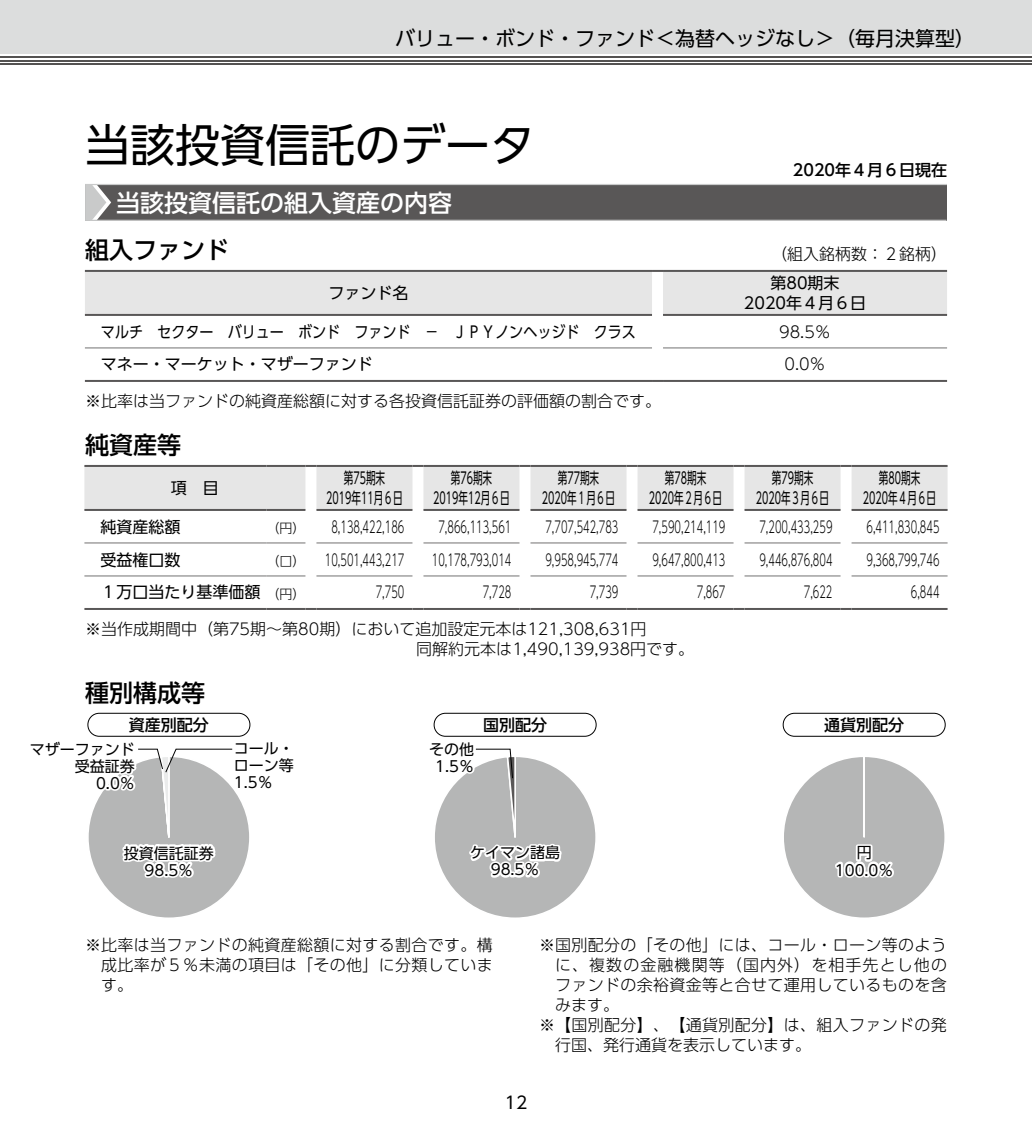
<style>
.page{position:relative;width:1032px;height:1134px;background:#fff}
.page>*{position:absolute;margin:0;border:0;box-sizing:border-box;transform-origin:0 0}
.t1{font:45px "UD Shin Go Pro";color:#000}
.t2{font:500 24px "UD Shin Go Pro";color:#000}
.t3{font:500 24px "UD Shin Go Pro";color:#fff}
.t4{font:20px "UD Shin Go Pro";color:#000}
.t5{font:17px "UD Shin Go Pro";color:#000}
.t6{font:300 16px/20px "UD Shin Go Pro";color:#000}
.t7{font:300 16px "UD Shin Go Pro";color:#000;scale:.62 1}
.t8{font:16px/20px "UD Shin Go Pro";color:#000;text-align:center;scale:.6 1}
.t9{font:300 16px "UD Shin Go Pro";letter-spacing:.02em;color:#000}
.t10{font:16px/20px "UD Shin Go Pro";color:#000;text-align:center}
.t11{font:16px "UD Shin Go Pro";color:#000;scale:.88 1}
.t12{font:500 16px "UD Shin Go Pro";color:#000}
.t13{font:300 16px "UD Shin Go Pro";letter-spacing:.07em;color:#000}
.t14{font:15px/17px "UD Shin Go Pro";color:#000;text-align:center}
.t15{font:300 13px "UD Shin Go Pro";color:#000}
.s1{font-size:13px}
.s2{font-weight:300;font-size:13px}
</style>
<div class="page">
<div style="left:0;top:0;width:1032px;height:54px;background:#dcdddd"></div>
<hr style="left:0;top:63px;width:1032px;height:2px;background:#545251">
<hr style="left:0;top:60px;width:1032px;height:1px;background:#545251">
<hr style="left:0;top:56px;width:1032px;height:2px;background:#545251">
<div style="left:85px;top:184px;width:862px;height:36px;background:#595757"></div>
<hr style="left:85px;top:220px;width:861px;height:1px;background:#c9caca">
<hr style="left:85px;top:184px;width:862px;height:1px;background:#c9caca">
<svg style="left:85px;top:185px;width:26px;height:35px"></svg>
<div style="left:85px;top:270px;width:862px;height:44px;background:#e6e6e6"></div>
<hr style="left:663px;top:270px;width:284px;height:2px;background:#595757">
<hr style="left:85px;top:380px;width:567px;height:2px;background:#595757">
<svg style="left:652px;top:380px;width:11px;height:2px"></svg>
<hr style="left:663px;top:380px;width:284px;height:2px;background:#595757">
<hr style="left:85px;top:348px;width:567px;height:1px;background:#727171">
<hr style="left:663px;top:348px;width:284px;height:1px;background:#727171">
<hr style="left:85px;top:314px;width:567px;height:2px;background:#595757">
<hr style="left:663px;top:314px;width:284px;height:2px;background:#595757">
<svg style="left:84px;top:465px;width:863px;height:45px;background:#e2e2e2"></svg>
<hr style="left:851px;top:465px;width:96px;height:2px;background:#595757">
<hr style="left:84px;top:509px;width:182px;height:2px;background:#595757">
<hr style="left:266px;top:509px;width:39px;height:2px;background:#595757">
<hr style="left:84px;top:608px;width:182px;height:2px;background:#595757">
<hr style="left:266px;top:608px;width:39px;height:2px;background:#595757">
<svg style="left:305px;top:608px;width:11px;height:2px"></svg>
<hr style="left:316px;top:608px;width:96px;height:2px;background:#595757">
<svg style="left:412px;top:608px;width:11px;height:2px"></svg>
<hr style="left:423px;top:608px;width:96px;height:2px;background:#595757">
<svg style="left:519px;top:608px;width:11px;height:2px"></svg>
<hr style="left:530px;top:608px;width:96px;height:2px;background:#595757">
<svg style="left:626px;top:608px;width:11px;height:2px"></svg>
<hr style="left:637px;top:608px;width:96px;height:2px;background:#595757">
<svg style="left:733px;top:608px;width:11px;height:2px"></svg>
<hr style="left:744px;top:608px;width:96px;height:2px;background:#595757">
<svg style="left:840px;top:608px;width:11px;height:2px"></svg>
<hr style="left:851px;top:608px;width:96px;height:2px;background:#595757">
<hr style="left:316px;top:509px;width:96px;height:2px;background:#595757">
<hr style="left:423px;top:509px;width:96px;height:2px;background:#595757">
<hr style="left:530px;top:509px;width:96px;height:2px;background:#595757">
<hr style="left:637px;top:509px;width:96px;height:2px;background:#595757">
<hr style="left:744px;top:509px;width:96px;height:2px;background:#595757">
<hr style="left:851px;top:509px;width:96px;height:2px;background:#595757">
<hr style="left:84px;top:543px;width:182px;height:1px;background:#727171">
<hr style="left:266px;top:543px;width:39px;height:1px;background:#727171">
<hr style="left:316px;top:543px;width:96px;height:1px;background:#727171">
<hr style="left:423px;top:543px;width:96px;height:1px;background:#727171">
<hr style="left:530px;top:543px;width:96px;height:1px;background:#727171">
<hr style="left:637px;top:543px;width:96px;height:1px;background:#727171">
<hr style="left:744px;top:543px;width:96px;height:1px;background:#727171">
<hr style="left:851px;top:543px;width:96px;height:1px;background:#727171">
<hr style="left:84px;top:576px;width:182px;height:1px;background:#727171">
<hr style="left:266px;top:576px;width:39px;height:1px;background:#727171">
<hr style="left:316px;top:576px;width:96px;height:1px;background:#727171">
<hr style="left:423px;top:576px;width:96px;height:1px;background:#727171">
<hr style="left:530px;top:576px;width:96px;height:1px;background:#727171">
<hr style="left:637px;top:576px;width:96px;height:1px;background:#727171">
<hr style="left:744px;top:576px;width:96px;height:1px;background:#727171">
<hr style="left:851px;top:576px;width:96px;height:1px;background:#727171">
<svg style="left:87px;top:722px;width:164px;height:196px"></svg>
<div style="left:88px;top:713px;width:162px;height:23px;border:1px solid #000;border-radius:11px"></div>
<svg style="left:435px;top:734px;width:161px;height:184px"></svg>
<div style="left:434px;top:713px;width:162px;height:23px;border:1px solid #000;border-radius:11px"></div>
<div style="left:783px;top:756px;width:162px;height:162px;background:#b5b6b6;border-radius:81px"></div>
<svg style="left:835px;top:844px;width:59px;height:34px"></svg>
<div style="left:783px;top:713px;width:162px;height:23px;border:1px solid #000;border-radius:11px"></div>
<p class="t4" style="left:395px;top:22px;width:581px">バリュー・ボンド・ファンド＜為替ヘッジなし＞（毎月決算型）</p>
<h1 class="t1" style="left:85px;top:108px;width:451px">当該投資信託のデータ</h1>
<p class="t12" style="left:793px;top:157px;width:156px">2020年４月６日現在</p>
<h2 class="t3" style="left:116px;top:183px;width:337px">当該投資信託の組入資産の内容</h2>
<h2 class="t2" style="left:85px;top:230px;width:145px">組入ファンド</h2>
<p class="t6" style="left:771px;top:243px;width:177px">（組入銘柄数：２銘柄）</p>
<p class="t10" style="left:328px;top:282px;width:81px">ファンド名</p>
<p class="t10" style="left:744px;top:272px;width:124px">第80期末<br>2020年４月６日</p>
<p class="t11" style="left:101px;top:319px;width:610px">マルチ　セクター　バリュー　ボンド　ファンド　－　ＪＰＹノンヘッジド　クラス</p>
<p class="t6" style="left:779px;top:321px;width:53px">98.5％</p>
<p class="t10" style="left:101px;top:354px;width:273px">マネー・マーケット・マザーファンド</p>
<p class="t6" style="left:784px;top:353px;width:43px">0.0％</p>
<p class="t6" style="left:85px;top:390px;width:577px">※比率は当ファンドの純資産総額に対する各投資信託証券の評価額の割合です。</p>
<h2 class="t2" style="left:85px;top:425px;width:97px">純資産等</h2>
<p class="t10" style="left:171px;top:477px;width:50px">項　目</p>
<p class="t8" style="left:326px;top:467px;width:129px">第75期末<br>2019年11月６日</p>
<p class="t8" style="left:433px;top:467px;width:129px">第76期末<br>2019年12月６日</p>
<p class="t8" style="left:542px;top:467px;width:124px">第77期末<br>2020年１月６日</p>
<p class="t8" style="left:649px;top:467px;width:124px">第78期末<br>2020年２月６日</p>
<p class="t8" style="left:756px;top:467px;width:124px">第79期末<br>2020年３月６日</p>
<p class="t8" style="left:863px;top:467px;width:124px">第80期末<br>2020年４月６日</p>
<p class="t10" style="left:100px;top:516px;width:81px">純資産総額</p>
<p class="t15" style="left:266px;top:518px;width:40px">（円）</p>
<p class="t7" style="left:331px;top:514px;width:119px">8,138,422,186</p>
<p class="t7" style="left:438px;top:514px;width:119px">7,866,113,561</p>
<p class="t7" style="left:545px;top:514px;width:119px">7,707,542,783</p>
<p class="t7" style="left:652px;top:514px;width:119px">7,590,214,119</p>
<p class="t7" style="left:759px;top:514px;width:119px">7,200,433,259</p>
<p class="t7" style="left:866px;top:514px;width:119px">6,411,830,845</p>
<p class="t10" style="left:100px;top:549px;width:81px">受益権口数</p>
<p class="t7" style="left:266px;top:546px;width:224px"><span class="s1">（口）</span> 10,501,443,217</p>
<p class="t7" style="left:432px;top:546px;width:130px">10,178,793,014</p>
<p class="t7" style="left:545px;top:546px;width:119px">9,958,945,774</p>
<p class="t7" style="left:652px;top:546px;width:119px">9,647,800,413</p>
<p class="t7" style="left:759px;top:546px;width:119px">9,446,876,804</p>
<p class="t7" style="left:866px;top:546px;width:119px">9,368,799,746</p>
<p class="t10" style="left:100px;top:582px;width:207px">１万口当たり基準価額<span class="s2">（円）</span></p>
<p class="t7" style="left:376px;top:579px;width:48px">7,750</p>
<p class="t7" style="left:483px;top:579px;width:48px">7,728</p>
<p class="t7" style="left:590px;top:579px;width:48px">7,739</p>
<p class="t7" style="left:697px;top:579px;width:48px">7,867</p>
<p class="t7" style="left:804px;top:579px;width:48px">7,622</p>
<p class="t7" style="left:911px;top:579px;width:48px">6,844</p>
<p class="t6" style="left:416px;top:618px;width:279px;text-indent:-331px">※当作成期間中（第75期～第80期）において追加設定元本は121,308,631円<br>同解約元本は1,490,139,938円です。</p>
<h2 class="t2" style="left:85px;top:673px;width:121px">種別構成等</h2>
<p class="t12" style="left:129px;top:712px;width:82px">資産別配分</p>
<p class="t12" style="left:483px;top:712px;width:65px">国別配分</p>
<p class="t12" style="left:824px;top:712px;width:81px">通貨別配分</p>
<p class="t14" style="left:30px;top:740px;width:106px;text-align:right">マザーファンド受益証券<br>0.0％</p>
<p class="t14" style="left:234px;top:740px;width:61px;text-align:justify">コール・ローン等1.5％</p>
<p class="t14" style="left:429px;top:740px;width:46px">その他<br>1.5％</p>
<p class="t14" style="left:124px;top:844px;width:91px">投資信託証券<br>98.5％</p>
<p class="t14" style="left:470px;top:844px;width:91px">ケイマン諸島<br>98.5％</p>
<p class="t14" style="left:835px;top:844px;width:60px">円<br>100.0％</p>
<p class="t6" style="left:101px;top:934px;width:393px;text-align:justify;text-indent:-16px">※比率は当ファンドの純資産総額に対する割合です。構成比率が５％未満の項目は「その他」に分類しています。</p>
<p class="t9" style="left:539px;top:932px;width:409px">※国別配分の「その他」には、コール・ローン等のよう</p>
<p class="t13" style="left:555px;top:952px;width:393px">に、複数の金融機関等（国内外）を相手先とし他の</p>
<p class="t9" style="left:555px;top:972px;width:393px">ファンドの余裕資金等と合せて運用しているものを含</p>
<p class="t6" style="left:555px;top:994px;width:65px">みます。</p>
<p class="t9" style="left:539px;top:1012px;width:409px">※【国別配分】、【通貨別配分】は、組入ファンドの発</p>
<p class="t6" style="left:555px;top:1034px;width:257px">行国、発行通貨を表示しています。</p>
<p class="t5" style="left:505px;top:1089px;width:24px">12</p>
</div>
